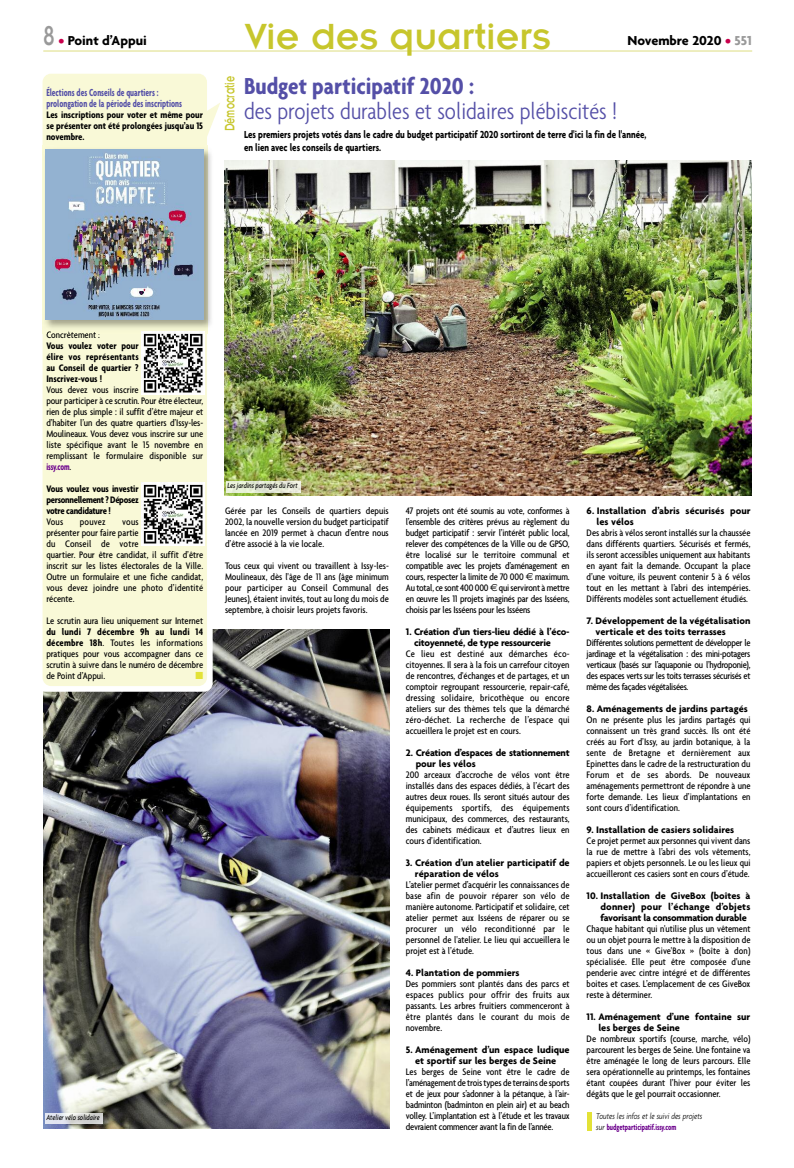
<style>
.page{position:relative;width:794px;height:1168px;background:#fff}
.page>*{position:absolute;margin:0;border:0;box-sizing:border-box;transform-origin:0 0}
.t1{font:40px "Insignia";color:#c7c62c}
.t2{font:300 condensed 25px "Agenda";color:#544fa7}
.t3{font:700 condensed 25px "Agenda";color:#544fa7}
.t4{font:15px "Insignia";color:#c7c62c;scale:.7 1}
.t5{font:700 14px "Agenda";color:#000}
.t6{font:700 11px/13px "Agenda";color:#000;scale:.8 1}
.t7{font:700 condensed 11px/11px "Agenda";color:#544fa7;scale:.8 1}
.t8{font:500 condensed 10.2px/11px "Agenda";color:#000;text-align:justify}
.t9{font:700 10.2px/11px "Agenda";color:#000}
.t10{font:700 condensed 10.2px/11px "Agenda";color:#000;text-align:justify}
.t11{font:700 10.2px/11px "Agenda";letter-spacing:-.025em;color:#000}
.t12{font:700 10.2px/11px "Agenda";letter-spacing:-.02em;color:#000}
.t13{font:10.2px "Zapf Dingbats";color:#e3e237}
.t14{font:italic 300 9px/11px "Agenda";color:#000;scale:.8 1}
.t15{font:italic 500 8px "Agenda";color:#000;scale:.8 1}
.s1{font-family:"Insignia";font-weight:400;font-size:30px;color:#999}
.s2{color:#c8004c}
.s3{color:#999}
.s4{font-weight:700;color:#6b008c}
.s5{font-weight:700}
.s6{font-family:"Euro Sans";font-weight:400;font-stretch:normal}
.s7{font-weight:700;font-style:normal;font-stretch:condensed;color:#6b008c}
</style>
<div class="page">
<img style="left:43px;top:629px;width:346px;height:499px">
<div style="left:37px;top:74px;width:176px;height:618px;background:#fff;border-radius:9px"></div>
<hr style="left:43px;top:50px;width:709px;height:2px;background:#e9e8ab">
<img style="left:224px;top:161px;width:527px;height:335px">
<hr style="left:587px;top:1112px;width:4px;height:19px;background:#e3e237">
<img style="left:226px;top:481px;width:75px;height:11px">
<img style="left:45px;top:1113px;width:58px;height:11px">
<div style="left:43px;top:74px;width:164px;height:612px;background:#f9f9d7;border-radius:9px"></div>
<svg style="left:207px;top:103px;width:13px;height:33px"></svg>
<img style="left:42px;top:145px;width:169px;height:188px">
<img style="left:47px;top:331px;width:49px;height:2px">
<img style="left:45px;top:150px;width:159px;height:170px">
<img style="left:142px;top:483px;width:62px;height:62px">
<img style="left:142px;top:332px;width:62px;height:62px">
<h3 class="t5" style="left:43px;top:32px;width:105px"><span class="s1">8</span> <span class="s2">•</span> Point d’Appui</h3>
<h1 class="t1" style="left:245px;top:24px;width:307px">Vie des quartiers</h1>
<h2 class="t3" style="left:244px;top:71px;width:232px">Budget participatif 2020 :</h2>
<h2 class="t2" style="left:244px;top:96px;width:375px">des projets durables et solidaires plébiscités !</h2>
<p class="t6" style="left:244px;top:127px;width:504px">Les premiers projets votés dans le cadre du budget participatif 2020 sortiront de terre d'ici la fin de l'année, en lien avec les conseils de quartiers.</p>
<h3 class="t5" style="left:627px;top:32px;width:126px">Novembre 2020 <span class="s2">•</span> <span class="s3">551</span></h3>
<h3 class="t4" style="left:225px;top:131px;width:81px;rotate:-90deg">Démocratie</h3>
<p class="t7" style="left:46px;top:87px;width:171px">Élections des Conseils de quartiers : prolongation de la période des inscriptions</p>
<p class="t10" style="left:46px;top:109px;width:158px">Les inscriptions pour voter et même pour se présenter ont été prolongées jusqu’au 15 novembre.</p>
<p class="t8" style="left:46px;top:329px;width:55px">Concrètement :</p>
<p class="t10" style="left:46px;top:340px;width:94px">Vous voulez voter pour élire vos représentants au Conseil de quartier ?<br>Inscrivez-vous !</p>
<p class="t8" style="left:46px;top:384px;width:158px;text-align:left">Vous devez vous inscrire<br>pour participer à ce scrutin. Pour être électeur, rien de plus simple : il suffit d’être majeur et d’habiter l’un des quatre quartiers d’Issy-les-Moulineaux. Vous devez vous inscrire sur une liste spécifique avant le 15 novembre en remplissant le formulaire disponible sur <span class="s4">issy.com</span>.</p>
<p class="t10" style="left:46px;top:483px;width:94px">Vous voulez vous investir personnellement?Déposez votre candidature !</p>
<p class="t8" style="left:46px;top:516px;width:18px">Vous</p>
<p class="t8" style="left:80px;top:516px;width:27px">pouvez</p>
<p class="t8" style="left:46px;top:516px;width:158px;text-align:left;text-indent:76px">vous<br>présenter pour faire partie<br>du Conseil de votre<br>quartier. Pour être candidat, il suffit d’être inscrit sur les listes électorales de la Ville.<br>Outre un formulaire et une fiche candidat, vous devez joindre une photo d’identité récente.</p>
<p class="t8" style="left:46px;top:615px;width:158px">Le scrutin aura lieu uniquement sur Internet</p>
<p class="t8" style="left:46px;top:626px;width:158px"><span class="s5">du lundi 7 décembre 9h au lundi 14 décembre 18h</span>. Toutes les informations pratiques pour vous accompagner dans ce scrutin à suivre dans le numéro de décembre de Point d’Appui.</p>
<p class="t13" style="left:195px;top:670px;width:9px">■</p>
<p class="t15" style="left:46px;top:1113px;width:68px">Atelier vélo solidaire</p>
<p class="t15" style="left:227px;top:481px;width:89px">Les jardins partagés du Fort</p>
<p class="t8" style="left:225px;top:505px;width:165px">Gérée par les Conseils de quartiers depuis 2002, la nouvelle version du budget participatif lancée en 2019 permet à chacun d’entre nous d’être associé à la vie locale.</p>
<p class="t8" style="left:225px;top:560px;width:165px">Tous ceux qui vivent ou travaillent à Issy-les-Moulineaux, dès l'âge de 11 ans (âge minimum pour participer au Conseil Communal des Jeunes), étaient invités, tout au long du mois de septembre, à choisir leurs projets favoris.</p>
<p class="t8" style="left:406px;top:505px;width:165px">47 projets ont été soumis au vote, conformes à l’ensemble des critères prévus au règlement du budget participatif : servir l’intérêt public local, relever des compétences de la Ville ou de GPSO, être localisé sur le territoire communal et compatible avec les projets d’aménagement en cours, respecter la limite de 70 000 <span class="s6">€</span> maximum.<br>Au total,ce sont 400 000<span class="s6">€</span>quiservirontàmettre en œuvre les 11 projets imaginés par des Isséens, choisis par les Isséens pour les Isséens</p>
<p class="t11" style="left:414px;top:626px;width:157px;text-indent:-8px">1. Création d’un tiers-lieu dédié à l’éco&shy;citoyenneté, de type ressourcerie</p>
<p class="t8" style="left:406px;top:648px;width:165px">Ce lieu est destiné aux démarches éco&shy;citoyennes. Il sera à la fois un carrefour citoyen de rencontres, d'échanges et de partages, et un comptoir regroupant ressourcerie, repair-café, dressing solidaire, bricothèque ou encore ateliers sur des thèmes tels que la démarché zéro-déchet. La recherche de l’espace qui accueillera le projet est en cours.</p>
<p class="t12" style="left:416px;top:747px;width:155px;text-indent:-10px">2. Création d’espaces de stationnement pour les vélos</p>
<p class="t8" style="left:406px;top:769px;width:165px">200 arceaux d’accroche de vélos vont être installés dans des espaces dédiés, à l’écart des autres deux roues. Ils seront situés autour des équipements sportifs, des équipements municipaux, des commerces, des restaurants, des cabinets médicaux et d’autres lieux en cours d’identification.</p>
<p class="t9" style="left:415px;top:857px;width:156px;text-indent:-9px">3. Création d’un atelier participatif de réparation de vélos</p>
<p class="t8" style="left:406px;top:879px;width:165px">L’atelier permet d’acquérir les connaissances de base afin de pouvoir réparer son vélo de manière autonome. Participatif et solidaire, cet atelier permet aux Isséens de réparer ou se procurer un vélo reconditionné par le personnel de l'atelier. Le lieu qui accueillera le projet est à l’étude.</p>
<p class="t9" style="left:406px;top:967px;width:115px">4. Plantation de pommiers</p>
<p class="t8" style="left:406px;top:978px;width:165px">Des pommiers sont plantés dans des parcs et espaces publics pour offrir des fruits aux passants. Les arbres fruitiers commenceront à être plantés dans le courant du mois de novembre.</p>
<p class="t9" style="left:406px;top:1044px;width:165px;text-align:center">5. Aménagement d’un espace ludique et sportif sur les berges de Seine</p>
<p class="t8" style="left:406px;top:1066px;width:165px">Les berges de Seine vont être le cadre de l’aménagement de troistypes de terrains de sports et de jeux pour s’adonner à la pétanque, à l’air&shy;badminton (badminton en plein air) et au beach volley. L’implantation est à l’étude et les travaux devraient commencer avant la fin de l’année.</p>
<p class="t9" style="left:596px;top:505px;width:155px;text-indent:-10px">6. Installation d’abris sécurisés pour les vélos</p>
<p class="t8" style="left:586px;top:527px;width:165px">Des abris à vélos seront installés sur la chaussée dans différents quartiers. Sécurisés et fermés, ils seront accessibles uniquement aux habitants en ayant fait la demande. Occupant la place d’une voiture, ils peuvent contenir 5 à 6 vélos tout en les mettant à l’abri des intempéries.<br>Différents modèles sont actuellement étudiés.</p>
<p class="t9" style="left:595px;top:615px;width:156px;text-indent:-9px">7. Développement de la végétalisation verticale et des toits terrasses</p>
<p class="t8" style="left:586px;top:637px;width:165px">Différentes solutions permettent de développer le jardinage et la végétalisation : des mini-potagers verticaux (basés sur l’aquaponie ou l’hydroponie), des espaces verts sur les toits terrasses sécurisés et même des façades végétalisées.</p>
<p class="t9" style="left:586px;top:703px;width:163px">8. Aménagements de jardins partagés</p>
<p class="t8" style="left:586px;top:714px;width:165px">On ne présente plus les jardins partagés qui connaissent un très grand succès. Ils ont été créés au Fort d’Issy, au jardin botanique, à la sente de Bretagne et dernièrement aux Epinettes dans le cadre de la restructuration du Forum et de ses abords. De nouveaux aménagements permettront de répondre à une forte demande. Les lieux d’implantations en sont cours d’identification.</p>
<p class="t9" style="left:586px;top:824px;width:149px">9. Installation de casiers solidaires</p>
<p class="t8" style="left:586px;top:835px;width:165px">Ce projet permet aux personnes qui vivent dans la rue de mettre à l’abri des vols vêtements, papiers et objets personnels. Le ou les lieux qui accueilleront ces casiers sont en cours d’étude.</p>
<p class="t9" style="left:600px;top:890px;width:151px;text-align:justify;text-indent:-14px">10. Installation de GiveBox (boîtes à donner) pour l’échange d’objets favorisant la consommation durable</p>
<p class="t8" style="left:586px;top:923px;width:165px">Chaque habitant qui n'utilise plus un vêtement ou un objet pourra le mettre à la disposition de tous dans une « Give'Box » (boîte à don) spécialisée. Elle peut être composée d'une penderie avec cintre intégré et de différentes boites et cases. L’emplacement de ces GiveBox reste à déterminer.</p>
<p class="t9" style="left:598px;top:1011px;width:154px;text-indent:-12px">11. Aménagement d’une fontaine sur les berges de Seine</p>
<p class="t8" style="left:586px;top:1033px;width:165px">De nombreux sportifs (course, marche, vélo) parcourent les berges de Seine. Une fontaine va être aménagée le long de leurs parcours. Elle sera opérationnelle au printemps, les fontaines étant coupées durant l’hiver pour éviter les dégâts que le gel pourrait occasionner.</p>
<p class="t14" style="left:596px;top:1110px;width:134px">Toutes les infos et le suivi des projets sur <span class="s7">budgetparticipatif.issy.com</span></p>
</div>
